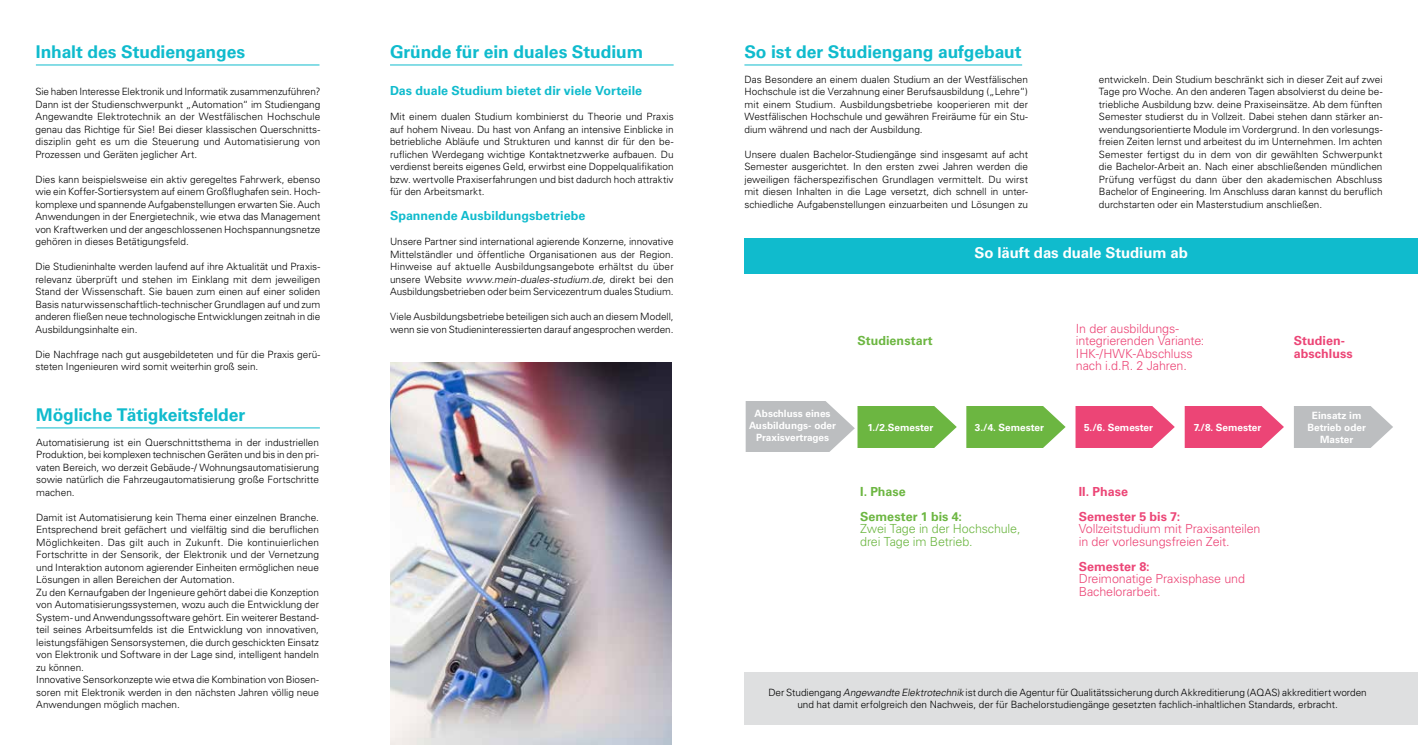
<style>
.page{position:relative;width:1418px;height:745px;background:#fff}
.page>*{position:absolute;margin:0;border:0;box-sizing:border-box;transform-origin:0 0}
.t1{font:700 17.5px "Univers LT Std";letter-spacing:-.005em;color:#10bbcd}
.t2{font:700 15px "Univers LT Std";letter-spacing:-.005em;color:#fff}
.t3{font:300 12.5px/12.5px "Univers LT Std";letter-spacing:-.01em;color:#ec4576}
.t4{font:700 12.5px "Univers LT Std";letter-spacing:.005em;color:#10bbcd}
.t5{font:700 12.5px/12.5px "Univers LT Std";letter-spacing:.005em;color:#ec4576}
.t6{font:300 12.5px/12.5px "Univers LT Std";letter-spacing:-.01em;color:#6cb641}
.t7{font:700 12.5px/25px "Univers LT Std";letter-spacing:.005em;color:#6cb641}
.t8{font:300 10px/12.5px "Univers LT Std";color:#000;text-align:justify}
.t9{font:700 10px/12px "Univers LT Std";color:#fff;text-align:center}
.s1{font-style:italic}
</style>
<div class="page">
<div style="left:744px;top:672px;width:673px;height:52px;background:#dedfe0"></div>
<hr style="left:744px;top:65px;width:278px;height:1px;background:#10bbcd">
<div style="left:744px;top:238px;width:673px;height:35px;background:#10bbcd"></div>
<hr style="left:36px;top:65px;width:283px;height:1px;background:#10bbcd">
<hr style="left:36px;top:427px;width:284px;height:1px;background:#10bbcd">
<hr style="left:390px;top:65px;width:283px;height:1px;background:#10bbcd">
<div style="left:1293px;top:405px;width:64px;height:43px;background:#bcbec0"></div>
<svg style="left:1342px;top:405px;width:51px;height:43px"></svg>
<div style="left:745px;top:397px;width:60px;height:62px;background:#bcbec0"></div>
<svg style="left:805px;top:401px;width:49px;height:50px"></svg>
<div style="left:1184px;top:405px;width:63px;height:43px;background:#ec4576"></div>
<svg style="left:1233px;top:405px;width:50px;height:43px"></svg>
<div style="left:1075px;top:405px;width:63px;height:43px;background:#ec4576"></div>
<svg style="left:1124px;top:405px;width:50px;height:43px"></svg>
<div style="left:966px;top:405px;width:63px;height:43px;background:#6cb641"></div>
<svg style="left:1014px;top:405px;width:51px;height:43px"></svg>
<div style="left:857px;top:405px;width:63px;height:43px;background:#6cb641"></div>
<svg style="left:906px;top:405px;width:50px;height:43px"></svg>
<div style="left:852px;top:377px;width:565px;height:28px;background:#fff"></div>
<div style="left:744px;top:363px;width:167px;height:38px;background:#fff"></div>
<div style="left:744px;top:451px;width:86px;height:45px;background:#fff"></div>
<img style="left:390px;top:362px;width:282px;height:382px">
<h1 class="t1" style="left:36px;top:41px;width:211px">Inhalt des Studienganges</h1>
<p class="t8" style="left:35px;top:85px;width:286px">Sie haben Interesse Elektronik und Informatik zusammenzuführen?<br>Dann ist der Studienschwerpunkt „Automation“ im Studiengang Angewandte Elektrotechnik an der Westfälischen Hochschule genau das Richtige für Sie! Bei dieser klassischen Querschnitts&shy;disziplin geht es um die Steuerung und Automatisierung von Prozessen und Geräten jeglicher Art.</p>
<p class="t8" style="left:35px;top:173px;width:286px">Dies kann beispielsweise ein aktiv geregeltes Fahrwerk, ebenso wie ein Koffer-Sortiersystem auf einem Großflughafen sein. Hoch&shy;komplexe und spannende Aufgabenstellungen erwarten Sie. Auch Anwendungen in der Energietechnik, wie etwa das Management von Kraftwerken und der angeschlossenen Hochspannungsnetze gehören in dieses Betätigungsfeld.</p>
<p class="t8" style="left:35px;top:260px;width:286px">Die Studieninhalte werden laufend auf ihre Aktualität und Praxis&shy;relevanz überprüft und stehen im Einklang mit dem jeweiligen Stand der Wissenschaft. Sie bauen zum einen auf einer soliden Basis naturwissenschaftlich-technischer Grundlagen auf und zum anderen fließen neue technologische Entwicklungen zeitnah in die Ausbildungsinhalte ein.</p>
<p class="t8" style="left:35px;top:348px;width:286px">Die Nachfrage nach gut ausgebildeteten und für die Praxis gerü&shy;steten Ingenieuren wird somit weiterhin groß sein.</p>
<h1 class="t1" style="left:36px;top:404px;width:210px">Mögliche Tätigkeitsfelder</h1>
<p class="t8" style="left:36px;top:435px;width:284px">Automatisierung ist ein Querschnittsthema in der industriellen Produktion, bei komplexen technischen Geräten und bis in den pri&shy;vaten Bereich, wo derzeit Gebäude-/ Wohnungsautomatisierung sowie natürlich die Fahrzeugautomatisierung große Fortschritte machen.</p>
<p class="t8" style="left:36px;top:510px;width:284px;text-align:left">Damit ist Automatisierung kein Thema einer einzelnen Branche.<br>Entsprechend breit gefächert und vielfältig sind die beruflichen Möglichkeiten. Das gilt auch in Zukunft. Die kontinuierlichen Fortschritte in der Sensorik, der Elektronik und der Vernetzung und Interaktion autonom agierender Einheiten ermöglichen neue Lösungen in allen Bereichen der Automation.<br>Zu den Kernaufgaben der Ingenieure gehört dabei die Konzeption von Automatisierungssystemen, wozu auch die Entwicklung der System- und Anwendungssoftware gehört. Ein weiterer Bestand&shy;teil seines Arbeitsumfelds ist die Entwicklung von innovativen, leistungsfähigen Sensorsystemen, die durch geschickten Einsatz von Elektronik und Software in der Lage sind, intelligent handeln zu können.<br>Innovative Sensorkonzepte wie etwa die Kombination von Biosen&shy;soren mit Elektronik werden in den nächsten Jahren völlig neue Anwendungen möglich machen.</p>
<h1 class="t1" style="left:390px;top:41px;width:255px">Gründe für ein duales Studium</h1>
<p class="t4" style="left:390px;top:83px;width:254px">Das duale Studium bietet dir viele Vorteile</p>
<p class="t8" style="left:390px;top:110px;width:285px">Mit einem dualen Studium kombinierst du Theorie und Praxis auf hohem Niveau. Du hast von Anfang an intensive Einblicke in betriebliche Abläufe und Strukturen und kannst dir für den be&shy;ruflichen Werdegang wichtige Kontaktnetzwerke aufbauen. Du verdienst bereits eigenes Geld, erwirbst eine Doppelqualifikation bzw. wertvolle Praxiserfahrungen und bist dadurch hoch attraktiv für den Arbeitsmarkt.</p>
<p class="t4" style="left:390px;top:208px;width:197px">Spannende Ausbildungsbetriebe</p>
<p class="t8" style="left:390px;top:235px;width:285px">Unsere Partner sind international agierende Konzerne, innovative Mittelständler und öffentliche Organisationen aus der Region.<br>Hinweise auf aktuelle Ausbildungsangebote erhältst du über u n s e re We b s i te <span class="s1">www.mein-duales-studium.de,</span> d i re kt b e i d e n Ausbildungsbetrieben oder beim Servicezentrum duales Studium.</p>
<p class="t8" style="left:390px;top:310px;width:285px">Viele Ausbildungsbetriebe beteiligen sich auch an diesem Modell, wenn sie von Studieninteressierten darauf angesprochen werden.</p>
<h1 class="t1" style="left:744px;top:41px;width:279px">So ist der Studiengang aufgebaut</h1>
<p class="t8" style="left:744px;top:73px;width:285px">Das Besondere an einem dualen Studium an der Westfälischen Hochschule ist die Verzahnung einer Berufsausbildung („Lehre“) mit einem Studium. Ausbildungsbetriebe kooperieren mit der Westfälischen Hochschule und gewähren Freiräume für ein Stu&shy;dium während und nach der Ausbildung.</p>
<p class="t8" style="left:744px;top:148px;width:285px">Unsere dualen Bachelor-Studiengänge sind insgesamt auf acht Semester ausgerichtet. In den ersten zwei Jahren werden die jeweiligen fächerspezifischen Grundlagen vermittelt. Du wirst mit diesen Inhalten in die Lage versetzt, dich schnell in unter&shy;schiedliche Aufgabenstellungen einzuarbeiten und Lösungen zu</p>
<p class="t8" style="left:1098px;top:73px;width:285px">entwickeln. Dein Studium beschränkt sich in dieser Zeit auf zwei Tage pro Woche. An den anderen Tagen absolvierst du deine be&shy;triebliche Ausbildung bzw. deine Praxiseinsätze. Ab dem fünften Semester studierst du in Vollzeit. Dabei stehen dann stärker an&shy;wendungsorientierte Module im Vordergrund. In den vorlesungs&shy;freien Zeiten lernst und arbeitest du im Unternehmen. Im achten Semester fertigst du in dem von dir gewählten Schwerpunkt die Bachelor-Arbeit an. Nach einer abschließenden mündlichen Prüfung verfügst du dann über den akademischen Abschluss Bachelor of Engineering. Im Anschluss daran kannst du beruflich durchstarten oder ein Masterstudium anschließen.</p>
<h2 class="t2" style="left:974px;top:243px;width:215px">So läuft das duale Studium ab</h2>
<p class="t9" style="left:749px;top:407px;width:88px">Abschluss eines<br>Ausbildungs- oder<br>Praxisvertrages</p>
<p class="t3" style="left:1075px;top:322px;width:130px">In der ausbildungs&shy;integrierenden Variante:<br>IHK-/HWK-Abschluss nach i.d.R. 2 Jahren.</p>
<p class="t7" style="left:857px;top:328px;width:77px">Studienstart</p>
<p class="t5" style="left:1293px;top:334px;width:60px">Studien&shy;abschluss</p>
<p class="t9" style="left:867px;top:421px;width:67px">1./2.Semester</p>
<p class="t9" style="left:974px;top:421px;width:71px">3./4. Semester</p>
<p class="t9" style="left:1083px;top:421px;width:71px">5./6. Semester</p>
<p class="t9" style="left:1193px;top:421px;width:69px">7./8. Semester</p>
<p class="t9" style="left:1307px;top:409px;width:60px">Einsatz im<br>Betrieb oder<br>Master</p>
<p class="t7" style="left:860px;top:478px;width:103px">I. Phase<br>Semester 1 bis 4:</p>
<p class="t6" style="left:860px;top:522px;width:162px">Zwei Tage in der Hochschule, drei Tage im Betrieb.</p>
<p class="t5" style="left:1078px;top:478px;width:103px;line-height:25px">II. Phase<br>Semester 5 bis 7:</p>
<p class="t3" style="left:1078px;top:522px;width:183px">Vollzeitstudium mit Praxisanteilen in der vorlesungsfreien Zeit.</p>
<p class="t5" style="left:1078px;top:559px;width:72px">Semester 8:</p>
<p class="t3" style="left:1078px;top:572px;width:168px">Dreimonatige Praxisphase und<br>Bachelorarbeit.</p>
<p class="t8" style="left:768px;top:685px;width:600px;text-align:center">Der Studiengang <span class="s1">Angewandte Elektrotechnik</span> ist durch die Agentur für Qualitätssicherung durch Akkreditierung (AQAS) akkreditiert worden und hat damit erfolgreich den Nachweis, der für Bachelorstudiengänge gesetzten fachlich-inhaltlichen Standards, erbracht.</p>
</div>
